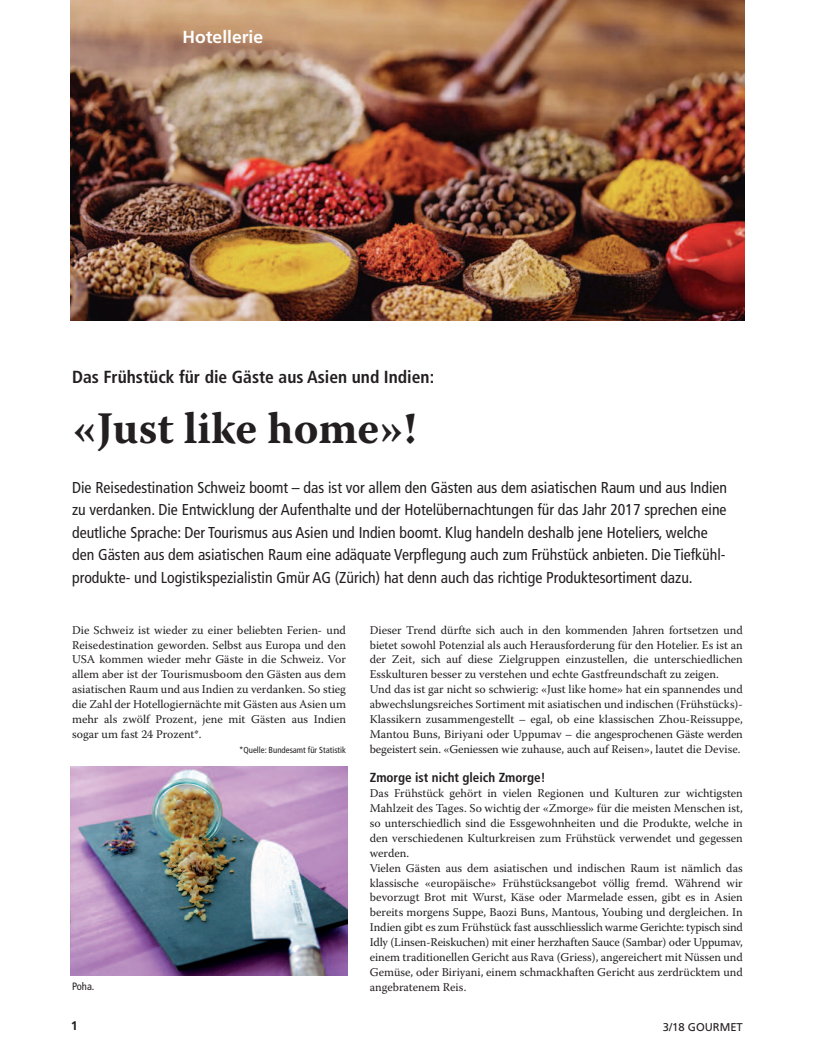
<style>
.page{position:relative;width:815px;height:1063px;background:#fff}
.page>*{position:absolute;margin:0;border:0;box-sizing:border-box;transform-origin:0 0}
.t1{font:700 45px "Warnock Pro";color:#231f20}
.t2{font:700 condensed 17.5px "Frutiger";color:#231f20}
.t3{font:700 17.5px "Frutiger";color:#fff}
.t4{font:condensed 15.75px/22.5px "Frutiger";color:#231f20}
.t5{font:700 condensed 13.12px "Frutiger";color:#231f20}
.t6{font:700 12.5px "Frutiger";color:#231f20}
.t7{font:11.88px/14.9px "Warnock Pro";color:#231f20}
.t8{font:11.25px "Frutiger";color:#231f20}
.t9{font:condensed 10.62px "Frutiger";color:#231f20}
.t10{font:condensed 8.75px "Frutiger";color:#231f20}
</style>
<div class="page">
<img style="left:71px;top:0;width:673px;height:320px">
<img style="left:71px;top:767px;width:276px;height:208px">
<h2 class="t3" style="left:183px;top:30px;width:82px">Hotellerie</h2>
<h2 class="t2" style="left:72px;top:370px;width:364px">Das Frühstück für die Gäste aus Asien und Indien:</h2>
<h1 class="t1" style="left:72px;top:412px;width:346px">«Just like home»!</h1>
<p class="t4" style="left:72px;top:477px;width:656px">Die Reisedestination Schweiz boomt – das ist vor allem den Gästen aus dem asiatischen Raum und aus Indien zu verdanken. Die Entwicklung der Aufenthalte und der Hotelübernachtungen für das Jahr 2017 sprechen eine deutliche Sprache: Der Tourismus aus Asien und Indien boomt. Klug handeln deshalb jene Hoteliers, welche den Gästen aus dem asiatischen Raum eine adäquate Verpflegung auch zum Frühstück anbieten. Die Tiefkühl&shy;produkte- und Logistikspezialistin Gmür AG (Zürich) hat denn auch das richtige Produktesortiment dazu.</p>
<p class="t7" style="left:72px;top:623px;width:275px;text-align:justify">Die Schweiz ist wieder zu einer beliebten Ferien- und Reisedestination geworden. Selbst aus Europa und den USA kommen wieder mehr Gäste in die Schweiz. Vor allem aber ist der Tourismusboom den Gästen aus dem asiatischen Raum und aus Indien zu verdanken. So stieg die Zahl der Hotellogiernächte mit Gästen aus Asien um mehr als zwölf Prozent, jene mit Gästen aus Indien sogar um fast 24 Prozent*.</p>
<p class="t9" style="left:72px;top:982px;width:24px">Poha.</p>
<p class="t6" style="left:71px;top:1021px;width:8px">1</p>
<p class="t10" style="left:239px;top:746px;width:108px">*Quelle: Bundesamt für Statistik</p>
<p class="t7" style="left:370px;top:623px;width:375px">Dieser Trend dürfte sich auch in den kommenden Jahren fortsetzen und bietet sowohl Potenzial als auch Herausforderung für den Hotelier. Es ist an der Zeit, sich auf diese Zielgruppen einzustellen, die unterschiedlichen Esskulturen besser zu verstehen und echte Gastfreundschaft zu zeigen.<br>Und das ist gar nicht so schwierig: «Just like home» hat ein spannendes und abwechslungsreiches Sortiment mit asiatischen und indischen (Frühstücks)- Klassikern zusammengestellt – egal, ob eine klassischen Zhou-Reissuppe, Mantou Buns, Biriyani oder Uppumav – die angesprochenen Gäste werden begeistert sein. «Geniessen wie zuhause, auch auf Reisen», lautet die Devise.</p>
<p class="t5" style="left:370px;top:773px;width:177px">Zmorge ist nicht gleich Zmorge!</p>
<p class="t7" style="left:370px;top:787px;width:375px">Das Frühstück gehört in vielen Regionen und Kulturen zur wichtigsten Mahlzeit des Tages. So wichtig der «Zmorge» für die meisten Menschen ist, so unterschiedlich sind die Essgewohnheiten und die Produkte, welche in den verschiedenen Kulturkreisen zum Frühstück verwendet und gegessen werden.<br>Vielen Gästen aus dem asiatischen und indischen Raum ist nämlich das klassische «europäische» Frühstücksangebot völlig fremd. Während wir bevorzugt Brot mit Wurst, Käse oder Marmelade essen, gibt es in Asien bereits morgens Suppe, Baozi Buns, Mantous, Youbing und dergleichen. In Indien gibt es zum Frühstück fast ausschliesslich warme Gerichte: typisch sind Idly (Linsen-Reiskuchen) mit einer herzhaften Sauce (Sambar) oder Uppumav, einem traditionellen Gericht aus Rava (Griess), angereichert mit Nüssen und Gemüse, oder Biriyani, einem schmackhaften Gericht aus zerdrücktem und angebratenem Reis.</p>
<p class="t8" style="left:663px;top:1022px;width:82px">3/18 GOURMET</p>
</div>
